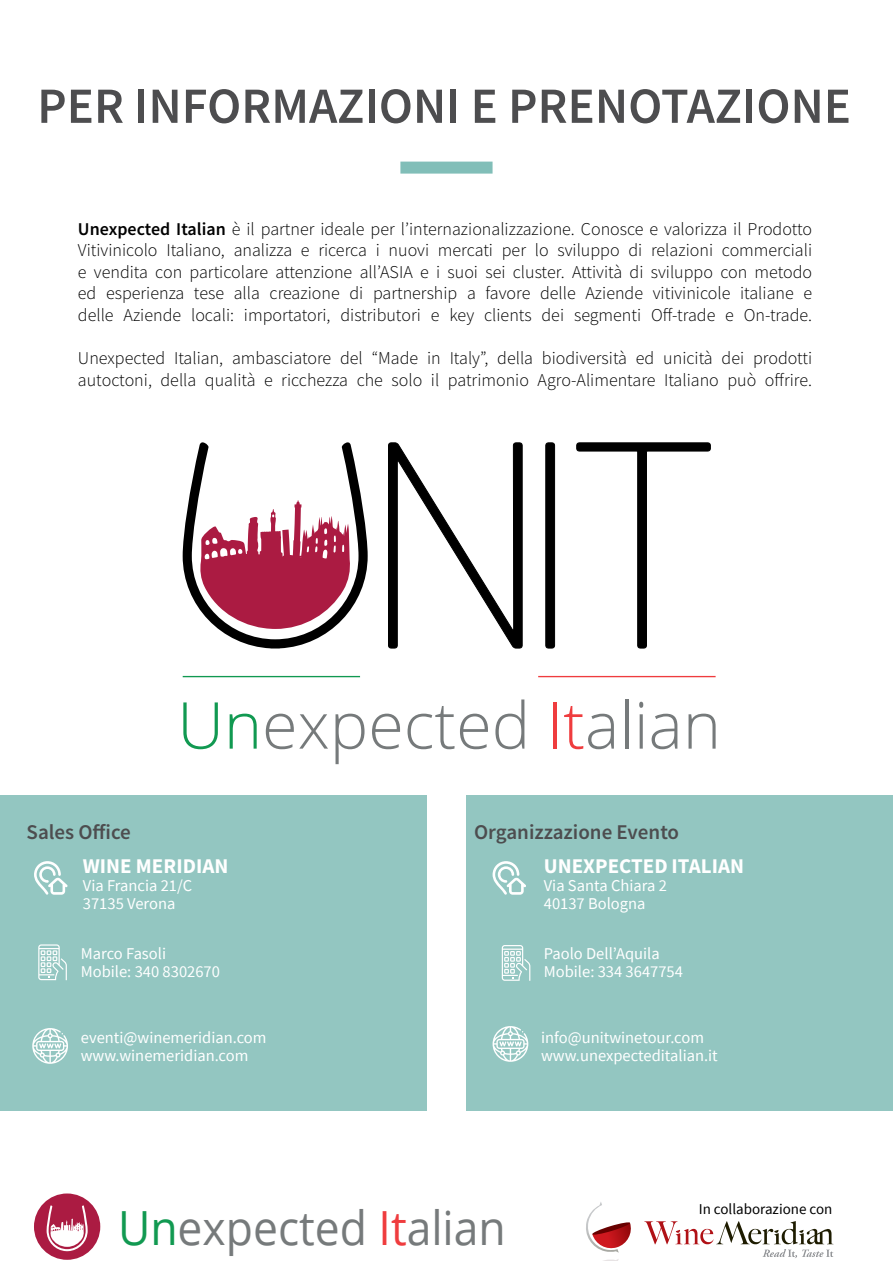
<style>
.page{position:relative;width:893px;height:1263px;background:#fff}
.page>*{position:absolute;margin:0;border:0;box-sizing:border-box;transform-origin:0 0}
.t1{font:300 64.65px "Open Sans";color:#767a7b}
.t2{font:600 50.7px "Source Sans Pro";color:#4d4d4f}
.t3{font:47.1px "Open Sans";color:#767a7b;scale:.94 1}
.t4{font:600 21px "Source Sans Pro";color:#4d4d4f}
.t5{font:700 21px "Source Sans Pro";color:#fff}
.t6{font:300 18px/21.6px "Source Sans Pro";color:#000;text-align:justify}
.t7{font:16.5px/18px "Source Sans Pro";color:#fff}
.t8{font:15px "Source Sans Pro";color:#000}
.s1{font-weight:600}
.s2{color:#119951}
.s3{color:#ef3c3e}
</style>
<div class="page">
<hr style="left:538px;top:676px;width:178px;height:1px;background:#ef3c3e">
<hr style="left:183px;top:676px;width:177px;height:1px;background:#119951">
<svg style="left:388px;top:442px;width:135px;height:207px"></svg>
<div style="left:546px;top:443px;width:9px;height:205px;background:#000;border-radius:3px"></div>
<div style="left:545px;top:442px;width:10px;height:206px;border:1px solid #000;border-radius:3px"></div>
<svg style="left:576px;top:442px;width:135px;height:207px"></svg>
<svg style="left:183px;top:442px;width:185px;height:206px"></svg>
<div style="left:0;top:795px;width:426px;height:315px;background:#93c6c1"></div>
<div style="left:467px;top:795px;width:426px;height:315px;background:#93c6c1"></div>
<svg style="left:34px;top:861px;width:34px;height:34px"></svg>
<svg style="left:493px;top:1026px;width:35px;height:36px"></svg>
<svg style="left:493px;top:861px;width:33px;height:34px"></svg>
<svg style="left:38px;top:944px;width:29px;height:36px"></svg>
<svg style="left:32px;top:1028px;width:36px;height:36px"></svg>
<div style="left:400px;top:162px;width:93px;height:12px;background:#81beb8"></div>
<svg style="left:502px;top:945px;width:28px;height:36px"></svg>
<div style="left:34px;top:1193px;width:66px;height:67px;background:#ab1b42;border-radius:50%"></div>
<svg style="left:47px;top:1205px;width:41px;height:46px"></svg>
<svg style="left:586px;top:1202px;width:45px;height:51px"></svg>
<svg style="left:644px;top:1221px;width:189px;height:37px"></svg>
<h2 class="t2" style="left:37px;top:73px;width:815px">PER INFORMAZIONI E PRENOTAZIONE</h2>
<p class="t6" style="left:78px;top:218px;width:736px"><span class="s1">Unexpected Italian</span> è il partner ideale per l’internazionalizzazione. Conosce e valorizza il Prodotto Vitivinicolo Italiano, analizza e ricerca i nuovi mercati per lo sviluppo di relazioni commerciali e vendita con particolare attenzione all’ASIA e i suoi sei cluster. Attività di sviluppo con metodo ed esperienza tese alla creazione di partnership a favore delle Aziende vitivinicole italiane e delle Aziende locali: importatori, distributori e key clients dei segmenti Off-trade e On-trade.</p>
<p class="t6" style="left:78px;top:347px;width:736px">Unexpected Italian, ambasciatore del “Made in Italy”, della biodiversità ed unicità dei prodotti autoctoni, della qualità e ricchezza che solo il patrimonio Agro-Alimentare Italiano può offrire.</p>
<h1 class="t1" style="left:177px;top:681px;width:545px"><span class="s2">Un</span>expected <span class="s3">It</span>alian</h1>
<p class="t4" style="left:27px;top:818px;width:106px">Sales Office</p>
<p class="t5" style="left:83px;top:851px;width:147px">WINE MERIDIAN</p>
<p class="t7" style="left:83px;top:876px;width:111px">Via Francia 21/C<br>37135 Verona</p>
<p class="t4" style="left:474px;top:818px;width:206px">Organizzazione Evento</p>
<p class="t5" style="left:544px;top:851px;width:202px">UNEXPECTED ITALIAN</p>
<p class="t7" style="left:544px;top:876px;width:125px">Via Santa Chiara 2<br>40137 Bologna</p>
<p class="t7" style="left:81px;top:944px;width:141px">Marco Fasoli<br>Mobile: 340 8302670</p>
<p class="t7" style="left:544px;top:944px;width:141px">Paolo Dell’Aquila<br>Mobile: 334 3647754</p>
<p class="t7" style="left:81px;top:1028px;width:187px">eventi@winemeridian.com www.winemeridian.com</p>
<p class="t7" style="left:541px;top:1028px;width:178px">info@unitwinetour.com www.unexpecteditalian.it</p>
<h3 class="t3" style="left:118px;top:1196px;width:414px"><span class="s2">Un</span>expected <span class="s3">It</span>alian</h3>
<p class="t8" style="left:699px;top:1200px;width:135px">In collaborazione con</p>
</div>
